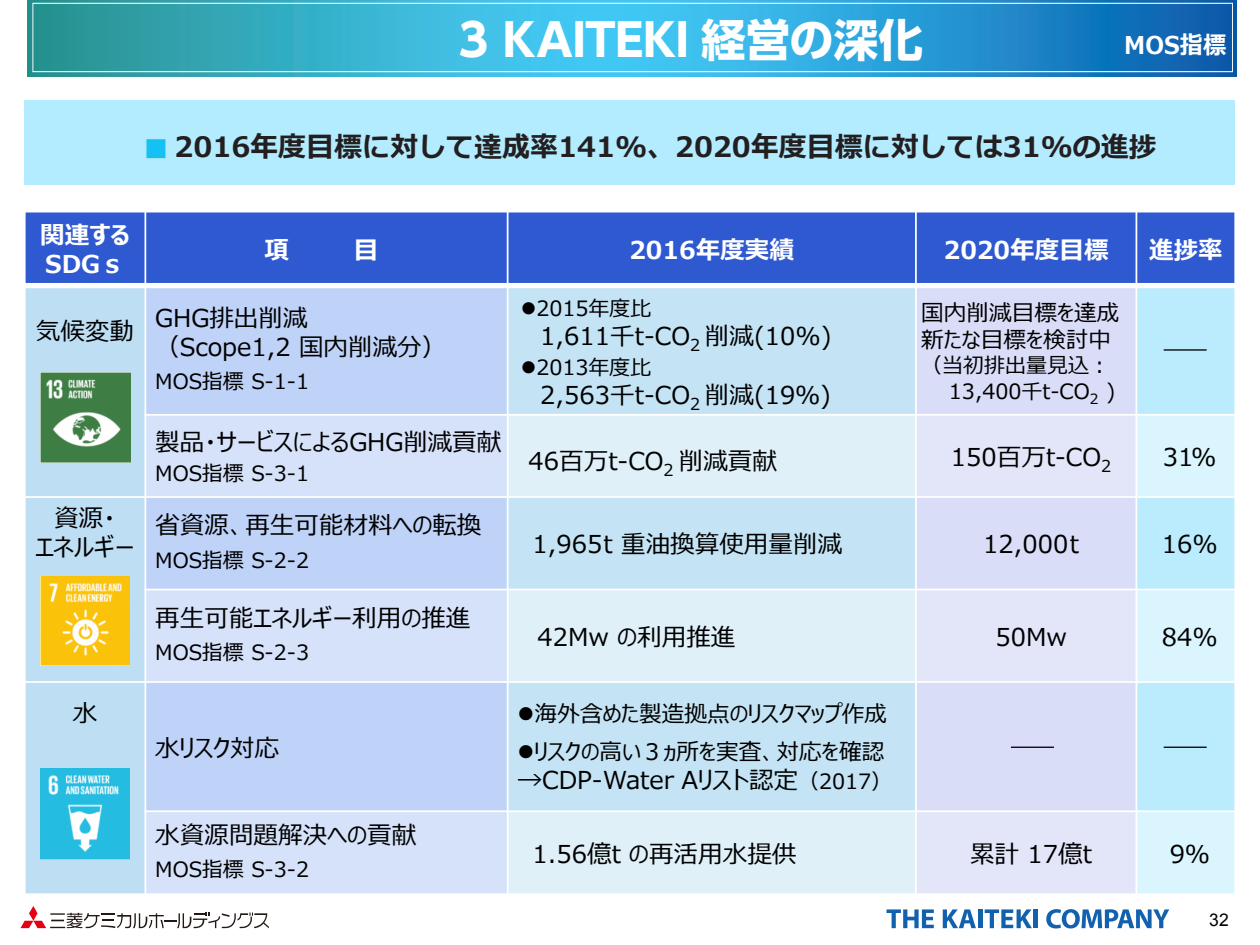
<style>
.page{position:relative;width:1260px;height:945px;background:#fff}
.page>*{position:absolute;margin:0;border:0;box-sizing:border-box;transform-origin:0 0}
.t1{font:700 44.62px "UD Shin Go Pro";letter-spacing:-.005em;color:#fff}
.t2{font:700 28px "Meiryo";color:#231f20}
.t3{font:24.68px "Meiryo UI";color:#000}
.t4{font:24.5px/29.4px "Meiryo UI";color:#000;text-align:center}
.t5{font:700 24.5px/29.4px "Meiryo UI";color:#fff}
.t6{font:700 24.5px "Meiryo";color:#fff;scale:.95 1}
.t7{font:22.75px/27.3px "Meiryo UI";color:#000}
.t8{font:500 21.88px "Shin Go Pro";color:#15c0f2}
.t9{font:21px "Meiryo UI";color:#000}
.t10{font:17.5px "Arial";color:#000}
.t11{font:16.45px "Meiryo UI";color:#000}
.t12{font:14px "Meiryo UI";color:#000}
</style>
<div class="page">
<svg style="left:21px;top:906px;width:248px;height:22px"></svg>
<div style="left:25px;top:212px;width:120px;height:74px;background:#2f59d1"></div>
<div style="left:145px;top:212px;width:363px;height:74px;background:#2f59d1"></div>
<div style="left:508px;top:212px;width:408px;height:74px;background:#2f59d1"></div>
<div style="left:916px;top:212px;width:220px;height:74px;background:#2f59d1"></div>
<div style="left:1136px;top:212px;width:99px;height:74px;background:#2f59d1"></div>
<div style="left:25px;top:286px;width:120px;height:211px;background:#bedef4"></div>
<div style="left:145px;top:286px;width:363px;height:129px;background:#bfd2f7"></div>
<div style="left:508px;top:286px;width:408px;height:129px;background:#c4e3f4"></div>
<div style="left:916px;top:286px;width:220px;height:129px;background:#d9ddf7"></div>
<div style="left:1136px;top:286px;width:99px;height:129px;background:#bbecfd"></div>
<div style="left:145px;top:415px;width:363px;height:82px;background:#d6e2fa"></div>
<div style="left:508px;top:415px;width:408px;height:82px;background:#dff0f9"></div>
<div style="left:916px;top:415px;width:220px;height:82px;background:#e3e6f9"></div>
<div style="left:1136px;top:415px;width:99px;height:82px;background:#daf5fe"></div>
<div style="left:25px;top:497px;width:120px;height:185px;background:#bedef4"></div>
<div style="left:145px;top:497px;width:363px;height:93px;background:#bfd2f7"></div>
<div style="left:508px;top:497px;width:408px;height:93px;background:#c4e3f4"></div>
<div style="left:916px;top:497px;width:220px;height:93px;background:#d9ddf7"></div>
<div style="left:1136px;top:497px;width:99px;height:93px;background:#bbecfd"></div>
<div style="left:145px;top:590px;width:363px;height:92px;background:#d6e2fa"></div>
<div style="left:508px;top:590px;width:408px;height:92px;background:#dff0f9"></div>
<div style="left:916px;top:590px;width:220px;height:92px;background:#e3e6f9"></div>
<div style="left:1136px;top:590px;width:99px;height:92px;background:#daf5fe"></div>
<div style="left:25px;top:682px;width:120px;height:212px;background:#bedef4"></div>
<div style="left:145px;top:682px;width:363px;height:129px;background:#bfd2f7"></div>
<div style="left:508px;top:682px;width:408px;height:129px;background:#c4e3f4"></div>
<div style="left:916px;top:682px;width:220px;height:129px;background:#d9ddf7"></div>
<div style="left:1136px;top:682px;width:99px;height:129px;background:#bbecfd"></div>
<div style="left:145px;top:811px;width:363px;height:83px;background:#d6e2fa"></div>
<div style="left:508px;top:811px;width:408px;height:83px;background:#dff0f9"></div>
<div style="left:916px;top:811px;width:220px;height:83px;background:#e3e6f9"></div>
<div style="left:1136px;top:811px;width:99px;height:83px;background:#daf5fe"></div>
<hr style="left:145px;top:211px;width:1px;height:684px;background:#fff">
<hr style="left:507px;top:211px;width:2px;height:684px;background:#fff">
<hr style="left:915px;top:211px;width:2px;height:684px;background:#fff">
<hr style="left:1136px;top:211px;width:1px;height:684px;background:#fff">
<div style="left:24px;top:283px;width:1212px;height:5px;background:#fff"></div>
<hr style="left:145px;top:414px;width:1091px;height:2px;background:#fff">
<hr style="left:24px;top:496px;width:1212px;height:2px;background:#fff">
<hr style="left:145px;top:589px;width:1091px;height:1px;background:#fff">
<hr style="left:24px;top:681px;width:1212px;height:2px;background:#fff">
<hr style="left:145px;top:810px;width:1091px;height:2px;background:#fff">
<hr style="left:24px;top:211px;width:2px;height:684px;background:#fff">
<hr style="left:1234px;top:211px;width:2px;height:684px;background:#fff">
<hr style="left:24px;top:893px;width:1212px;height:2px;background:#fff">
<hr style="left:1011px;top:747px;width:43px;height:1px;background:#000">
<img style="left:41px;top:372px;width:89px;height:90px">
<img style="left:40px;top:576px;width:89px;height:90px">
<img style="left:40px;top:768px;width:89px;height:91px">
<div style="left:25px;top:100px;width:1210px;height:85px;background:#b3ebff"></div>
<hr style="left:1164px;top:747px;width:43px;height:1px;background:#000">
<hr style="left:1164px;top:349px;width:43px;height:2px;background:#000">
<svg style="left:28px;top:0;width:1209px;height:77px;background:#2fa3cd"></svg>
<div style="left:33px;top:3px;width:1200px;height:69px;border:1px solid #fff"></div>
<svg style="left:887px;top:909px;width:47px;height:19px"></svg>
<svg style="left:943px;top:909px;width:33px;height:19px"></svg>
<hr style="left:978px;top:909px;width:4px;height:19px;background:#1161af">
<svg style="left:985px;top:909px;width:47px;height:19px"></svg>
<hr style="left:1034px;top:909px;width:4px;height:19px;background:#1161af">
<svg style="left:1046px;top:909px;width:123px;height:19px"></svg>
<h1 class="t1" style="left:459px;top:4px;width:466px">3 KAITEKI 経営の深化</h1>
<p class="t6" style="left:1124px;top:28px;width:109px">MOS指標</p>
<p class="t8" style="left:145px;top:130px;width:23px">■</p>
<p class="t2" style="left:174px;top:127px;width:984px">2016年度目標に対して達成率141%、2020年度目標に対しては31%の進捗</p>
<p class="t5" style="left:40px;top:218px;width:91px">関連する<br>SDGｓ</p>
<p class="t4" style="left:36px;top:314px;width:100px">気候変動</p>
<p class="t5" style="left:264px;top:232px;width:26px">項</p>
<p class="t4" style="left:155px;top:300px;width:154px">GHG排出削減</p>
<p class="t5" style="left:354px;top:232px;width:26px">目</p>
<p class="t4" style="left:155px;top:330px;width:293px">（Scope1,2 国内削減分(</p>
<p class="t9" style="left:155px;top:367px;width:155px">MOS指標 S-1-1</p>
<p class="t4" style="left:155px;top:425px;width:348px">製品・サービスによるGHG削減貢献</p>
<p class="t9" style="left:155px;top:458px;width:155px">MOS指標 S-3-1</p>
<p class="t5" style="left:629px;top:232px;width:166px">2016年度実績</p>
<p class="t9" style="left:521px;top:294px;width:132px">●2015年度比</p>
<p class="t4" style="left:705px;top:319px;width:128px">削減)10%(</p>
<p class="t4" style="left:540px;top:319px;width:151px">1,611千t-CO</p>
<p class="t9" style="left:521px;top:353px;width:132px">●2013年度比</p>
<p class="t11" style="left:690px;top:334px;width:12px">2</p>
<p class="t4" style="left:705px;top:378px;width:127px">削減)19％(</p>
<p class="t4" style="left:540px;top:378px;width:151px">2,563千t-CO</p>
<p class="t11" style="left:690px;top:393px;width:12px">2</p>
<p class="t4" style="left:679px;top:444px;width:100px">削減貢献</p>
<p class="t4" style="left:529px;top:444px;width:137px">46百万t-CO</p>
<p class="t11" style="left:664px;top:458px;width:12px">2</p>
<p class="t5" style="left:944px;top:232px;width:166px">2020年度目標</p>
<p class="t7" style="left:921px;top:296px;width:200px">国内削減目標を達成新たな目標を検討中</p>
<p class="t9" style="left:921px;top:351px;width:190px">（当初排出量見込：</p>
<p class="t12" style="left:1090px;top:389px;width:10px">2</p>
<p class="t9" style="left:949px;top:376px;width:142px">13,400千t-CO</p>
<p class="t9" style="left:1106px;top:376px;width:11px">(</p>
<p class="t4" style="left:951px;top:440px;width:152px">150百万t-CO</p>
<p class="t11" style="left:1101px;top:454px;width:12px">2</p>
<p class="t5" style="left:1149px;top:232px;width:75px">進捗率</p>
<p class="t4" style="left:1163px;top:440px;width:55px">31%</p>
<p class="t4" style="left:35px;top:500px;width:101px">資源・<br>エネルギー</p>
<p class="t4" style="left:155px;top:508px;width:328px">省資源、再生可能材料への転換</p>
<p class="t9" style="left:155px;top:545px;width:155px">MOS指標 S-2-2</p>
<p class="t4" style="left:155px;top:601px;width:316px">再生可能エネルギー利用の推進</p>
<p class="t4" style="left:73px;top:695px;width:26px">水</p>
<p class="t9" style="left:155px;top:638px;width:155px">MOS指標 S-2-3</p>
<p class="t4" style="left:155px;top:730px;width:126px">水リスク対応</p>
<p class="t4" style="left:155px;top:818px;width:263px">水資源問題解決への貢献</p>
<p class="t9" style="left:155px;top:855px;width:155px">MOS指標 S-3-2</p>
<p class="t4" style="left:533px;top:527px;width:311px">1,965t 重油換算使用量削減</p>
<p class="t4" style="left:537px;top:620px;width:200px">42Mw の利用推進</p>
<p class="t7" style="left:518px;top:698px;width:371px">●海外含めた製造拠点のリスクマップ作成</p>
<p class="t7" style="left:518px;top:736px;width:368px">●リスクの高い３ヵ所を実査、対応を確認</p>
<p class="t9" style="left:798px;top:767px;width:96px">)2017(</p>
<p class="t3" style="left:518px;top:763px;width:282px">→CDP-Water Aリスト認定</p>
<p class="t4" style="left:533px;top:837px;width:265px">1.56億t の再活用水提供</p>
<p class="t4" style="left:983px;top:527px;width:97px">12,000t</p>
<p class="t4" style="left:995px;top:620px;width:73px">50Mw</p>
<p class="t4" style="left:1162px;top:527px;width:58px">16%</p>
<p class="t4" style="left:1162px;top:620px;width:58px">84%</p>
<p class="t4" style="left:970px;top:837px;width:123px">累計 17億t</p>
<p class="t4" style="left:1170px;top:837px;width:41px">9％</p>
<p class="t10" style="left:1209px;top:909px;width:21px">32</p>
</div>
